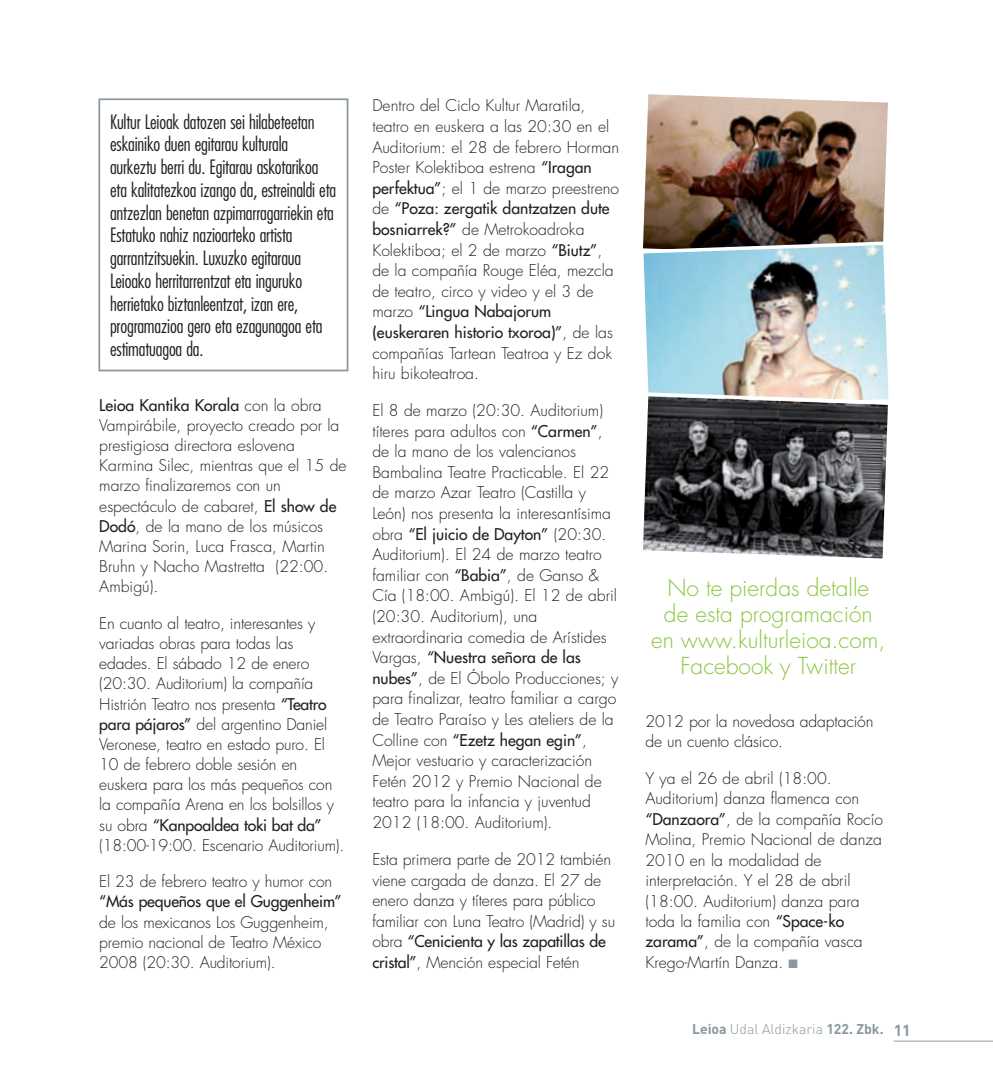
<style>
.page{position:relative;width:993px;height:1092px;background:#fff}
.page>*{position:absolute;margin:0;border:0;box-sizing:border-box;transform-origin:0 0}
.t1{font:300 22.75px/26.2px "Futura";color:#8bc63e;text-align:center}
.t2{font:300 condensed 19.25px/22.8px "Futura";letter-spacing:-.01em;color:#231f20}
.t3{font:300 15.75px/20.7px "Futura";color:#231f20}
.t4{font:15.75px "Futura";letter-spacing:-.01em;color:#231f20}
.t5{font:300 14px "DIN";color:#8b98a0}
.s1{font-weight:400}
.s2{color:#8b98a0}
.s3{font-weight:700}
.s4{font-weight:700;font-size:15.75px}
</style>
<div class="page">
<hr style="left:893px;top:1040px;width:99px;height:1px;background:#8b98a0">
<img style="left:643px;top:94px;width:245px;height:146px">
<img style="left:643px;top:240px;width:245px;height:150px">
<svg style="left:643px;top:390px;width:246px;height:169px;background:#515153"></svg>
<div style="left:98px;top:98px;width:250px;height:273px;border:2px solid #8b98a0"></div>
<p class="t2" style="left:110px;top:110px;width:227px">Kultur Leioak datozen sei hilabeteetan eskainiko duen egitarau kulturala aurkeztu berri du. Egitarau askotarikoa eta kalitatezkoa izango da, estreinaldi eta antzezlan benetan azpimarragarriekin eta Estatuko nahiz nazioarteko artista garrantzitsuekin. Luxuzko egitaraua Leioako herritarrentzat eta inguruko herrietako biztanleentzat, izan ere, programazioa gero eta ezagunagoa eta estimatuagoa da.</p>
<p class="t3" style="left:99px;top:395px;width:249px;line-height:20.1px"><span class="s1">Leioa Kantika Korala</span> con la obra<br>Vampirábile, proyecto creado por la prestigiosa directora eslovena<br>Karmina Silec, mientras que el 15 de marzo finalizaremos con un espectáculo de cabaret, <span class="s1">El show de<br>Dodó</span>, de la mano de los músicos<br>Marina Sorin, Luca Frasca, Martin<br>Bruhn y Nacho Mastretta (22:00.<br>Ambigú).</p>
<p class="t3" style="left:99px;top:613px;width:246px;line-height:20.1px">En cuanto al teatro, interesantes y variadas obras para todas las edades. El sábado 12 de enero (20:30. Auditorium) la compañía Histrión Teatro nos presenta <span class="s1">“Teatro para pájaros”</span> del argentino Daniel Veronese, teatro en estado puro. El 10 de febrero doble sesión en euskera para los más pequeños con la compañía Arena en los bolsillos y su obra <span class="s1">“Kanpoaldea toki bat da” </span>(18:00-19:00. Escenario Auditorium).</p>
<p class="t3" style="left:99px;top:871px;width:234px">El 23 de febrero teatro y humor con</p>
<p class="t4" style="left:99px;top:891px;width:244px">“Más pequeños que el Guggenheim”</p>
<p class="t3" style="left:99px;top:912px;width:231px;line-height:20.1px">de los mexicanos Los Guggenheim, premio nacional de Teatro México<br>2008 (20:30. Auditorium).</p>
<p class="t3" style="left:372px;top:96px;width:248px">Dentro del Ciclo Kultur Maratila, teatro en euskera a las 20:30 en el<br>Auditorium: el 28 de febrero Horman<br>Poster Kolektiboa estrena <span class="s1">“Iragan perfektua”</span>; el 1 de marzo preestreno de <span class="s1">“Poza: zergatik dantzatzen dute bosniarrek?”</span> de Metrokoadroka<br>Kolektiboa; el 2 de marzo <span class="s1">“Biutz”</span>, de la compañía Rouge Eléa, mezcla de teatro, circo y video y el 3 de marzo <span class="s1">“Lingua Nabajorum (euskeraren historio txoroa)”</span>, de las compañías Tartean Teatroa y Ez dok hiru bikoteatroa.</p>
<p class="t3" style="left:372px;top:400px;width:247px">El 8 de marzo (20:30. Auditorium) títeres para adultos con <span class="s1">“Carmen”</span>, de la mano de los valencianos Bambalina Teatre Practicable. El 22 de marzo Azar Teatro (Castilla y León) nos presenta la interesantísima obra <span class="s1">“El juicio de Dayton”</span> (20:30.<br>Auditorium). El 24 de marzo teatro familiar con <span class="s1">“Babia”</span>, de Ganso &amp; Cía (18:00. Ambigú). El 12 de abril (20:30. Auditorium), una extraordinaria comedia de Arístides Vargas, <span class="s1">“Nuestra señora de las nubes”</span>, de El Óbolo Producciones; y para finalizar, teatro familiar a cargo de Teatro Paraíso y Les ateliers de la Colline con <span class="s1">“Ezetz hegan egin”</span>, Mejor vestuario y caracterización Fetén 2012 y Premio Nacional de teatro para la infancia y juventud 2012 (18:00. Auditorium).</p>
<p class="t3" style="left:372px;top:849px;width:244px">Esta primera parte de 2012 también viene cargada de danza. El 27 de enero danza y títeres para público familiar con Luna Teatro (Madrid) y su obra <span class="s1">“Cenicienta y las zapatillas de cristal”</span>, Mención especial Fetén</p>
<h1 class="t1" style="left:651px;top:575px;width:236px">No te pierdas detalle<br>de esta programación en www.kulturleioa.com,<br>Facebook y Twitter</h1>
<p class="t3" style="left:645px;top:711px;width:229px">2012 por la novedosa adaptación de un cuento clásico.</p>
<p class="t3" style="left:645px;top:768px;width:239px">Y ya el 26 de abril (18:00.<br>Auditorium) danza flamenca con <span class="s1">“Danzaora”</span>, de la compañía Rocío<br>Molina, Premio Nacional de danza<br>2010 en la modalidad de interpretación. Y el 28 de abril (18:00. Auditorium) danza para toda la familia con <span class="s1">“Space-ko zarama”</span>, de la compañía vasca<br>Krego-Martín Danza. <span class="s2">■</span></p>
<p class="t5" style="left:691px;top:1020px;width:220px"><span class="s3">Leioa</span> Udal Aldizkaria <span class="s3">122. Zbk.</span> <span class="s4">11</span></p>
</div>
